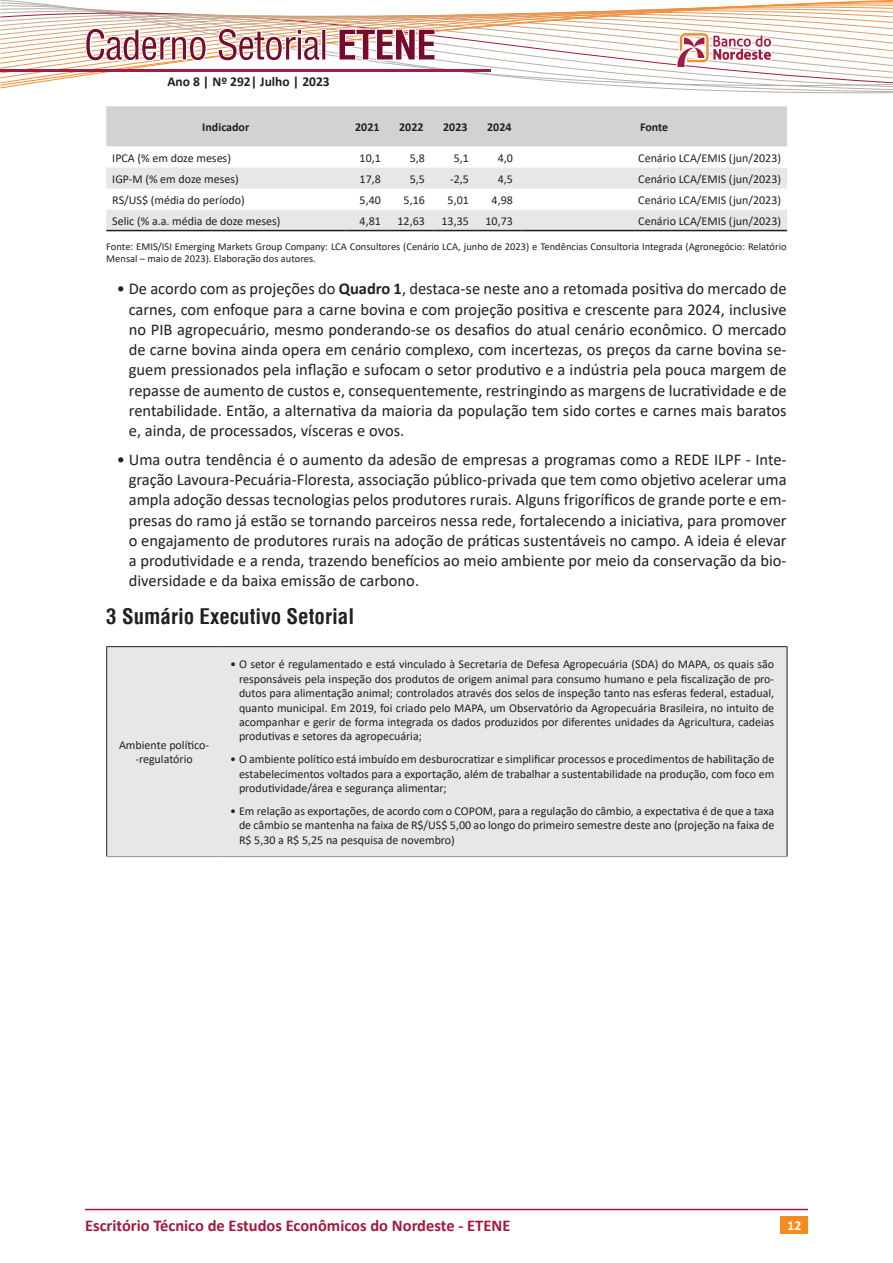
<style>
.page{position:relative;width:893px;height:1263px;background:#fff}
.page>*{position:absolute;margin:0;border:0;box-sizing:border-box;transform-origin:0 0}
.CS_Titulo_2{font:700 condensed 21px "Helvetica";color:#231f20}
.t1{font:16.5px/20.2px "Calibri";color:#231f20;text-align:justify}
.t2{font:700 16.5px "Calibri";color:#a5193b}
.t3{font:700 13.5px "Calibri";color:#231f20}
.t4{font:700 13.5px "Calibri";color:#fff}
.Normal__Web{font:12px/14.4px "Calibri";color:#231f20;text-align:justify}
.Normal__Web-2{font:700 12px "Calibri";color:#231f20}
.Normal__Web-3{font:10.5px/12.6px "Calibri";color:#231f20}
.s1{font-weight:700}
</style>
<div class="page">
<div style="left:781px;top:1216px;width:27px;height:17px;background:#f68b1f"></div>
<hr style="left:85px;top:1209px;width:723px;height:1px;background:#a5193b">
<svg style="left:0;top:0;width:893px;height:232px"></svg>
<hr style="left:106px;top:230px;width:239px;height:1px;background:#231f20">
<hr style="left:345px;top:230px;width:44px;height:1px;background:#231f20">
<hr style="left:389px;top:230px;width:44px;height:1px;background:#231f20">
<hr style="left:433px;top:230px;width:44px;height:1px;background:#231f20">
<hr style="left:477px;top:230px;width:44px;height:1px;background:#231f20">
<hr style="left:521px;top:230px;width:266px;height:1px;background:#231f20">
<div style="left:107px;top:647px;width:680px;height:209px;background:#e6e7e9"></div>
<hr style="left:106px;top:646px;width:115px;height:1px;background:#231f20">
<hr style="left:106px;top:647px;width:1px;height:209px;background:#231f20">
<hr style="left:221px;top:646px;width:566px;height:1px;background:#231f20">
<hr style="left:787px;top:647px;width:1px;height:209px;background:#231f20">
<hr style="left:106px;top:856px;width:115px;height:1px;background:#939598">
<hr style="left:221px;top:856px;width:566px;height:1px;background:#939598">
<p class="t3" style="left:167px;top:72px;width:164px">Ano 8 | Nº 292| Julho | 2023</p>
<p class="Normal__Web-2" style="left:202px;top:118px;width:49px">Indicador</p>
<p class="Normal__Web-2" style="left:355px;top:118px;width:26px">2021</p>
<p class="Normal__Web-2" style="left:399px;top:118px;width:26px">2022</p>
<p class="Normal__Web-2" style="left:443px;top:118px;width:26px">2023</p>
<p class="Normal__Web-2" style="left:487px;top:118px;width:26px">2024</p>
<p class="Normal__Web-2" style="left:640px;top:118px;width:30px">Fonte</p>
<p class="Normal__Web" style="left:112px;top:150px;width:120px">IPCA (% em doze meses)</p>
<p class="Normal__Web" style="left:360px;top:150px;width:23px">10,1</p>
<p class="Normal__Web" style="left:410px;top:150px;width:17px">5,8</p>
<p class="Normal__Web" style="left:454px;top:150px;width:17px">5,1</p>
<p class="Normal__Web" style="left:498px;top:150px;width:17px">4,0</p>
<p class="Normal__Web" style="left:638px;top:150px;width:144px">Cenário LCA/EMIS (jun/2023)</p>
<p class="Normal__Web" style="left:112px;top:171px;width:128px">IGP-M (% em doze meses)</p>
<p class="Normal__Web" style="left:360px;top:171px;width:23px">17,8</p>
<p class="Normal__Web" style="left:410px;top:171px;width:17px">5,5</p>
<p class="Normal__Web" style="left:450px;top:171px;width:20px">-2,5</p>
<p class="Normal__Web" style="left:498px;top:171px;width:17px">4,5</p>
<p class="Normal__Web" style="left:638px;top:171px;width:144px">Cenário LCA/EMIS (jun/2023)</p>
<p class="Normal__Web" style="left:112px;top:192px;width:134px">RS/US$ (média do período)</p>
<p class="Normal__Web" style="left:360px;top:192px;width:23px">5,40</p>
<p class="Normal__Web" style="left:404px;top:192px;width:23px">5,16</p>
<p class="Normal__Web" style="left:448px;top:192px;width:23px">5,01</p>
<p class="Normal__Web" style="left:492px;top:192px;width:23px">4,98</p>
<p class="Normal__Web" style="left:638px;top:192px;width:144px">Cenário LCA/EMIS (jun/2023)</p>
<p class="Normal__Web" style="left:112px;top:213px;width:170px">Selic (% a.a. média de doze meses)</p>
<p class="Normal__Web" style="left:360px;top:213px;width:23px">4,81</p>
<p class="Normal__Web" style="left:397px;top:213px;width:29px">12,63</p>
<p class="Normal__Web" style="left:441px;top:213px;width:29px">13,35</p>
<p class="Normal__Web" style="left:485px;top:213px;width:29px">10,73</p>
<p class="Normal__Web" style="left:638px;top:213px;width:144px">Cenário LCA/EMIS (jun/2023)</p>
<p class="Normal__Web-3" style="left:106px;top:240px;width:682px">Fonte: EMIS/ISI Emerging Markets Group Company: LCA Consultores (Cenário LCA, junho de 2023) e Tendências Consultoria Integrada (Agronegócio: Relatório<br>Mensal – maio de 2023). Elaboração dos autores.</p>
<p class="t1" style="left:129px;top:278px;width:659px;text-indent:-12px">• De acordo com as projeções do <span class="s1">Quadro 1</span>, destaca-se neste ano a retomada positiva do mercado de carnes, com enfoque para a carne bovina e com projeção positiva e crescente para 2024, inclusive no PIB agropecuário, mesmo ponderando-se os desafios do atual cenário econômico. O mercado de carne bovina ainda opera em cenário complexo, com incertezas, os preços da carne bovina se&shy;guem pressionados pela inflação e sufocam o setor produtivo e a indústria pela pouca margem de repasse de aumento de custos e, consequentemente, restringindo as margens de lucratividade e de rentabilidade. Então, a alternativa da maioria da população tem sido cortes e carnes mais baratos e, ainda, de processados, vísceras e ovos.</p>
<p class="t1" style="left:129px;top:449px;width:659px;text-indent:-12px">• Uma outra tendência é o aumento da adesão de empresas a programas como a REDE ILPF - Inte&shy;gração Lavoura-Pecuária-Floresta, associação público-privada que tem como objetivo acelerar uma ampla adoção dessas tecnologias pelos produtores rurais. Alguns frigoríficos de grande porte e em&shy;presas do ramo já estão se tornando parceiros nessa rede, fortalecendo a iniciativa, para promover o engajamento de produtores rurais na adoção de práticas sustentáveis no campo. A ideia é elevar a produtividade e a renda, trazendo benefícios ao meio ambiente por meio da conservação da bio&shy;diversidade e da baixa emissão de carbono.</p>
<p class="CS_Titulo_2" style="left:106px;top:603px;width:249px">3 Sumário Executivo Setorial</p>
<p class="Normal__Web" style="left:119px;top:737px;width:92px;text-align:center">Ambiente político--regulatório</p>
<p class="Normal__Web" style="left:239px;top:657px;width:537px;text-indent:-9px">• O setor é regulamentado e está vinculado à Secretaria de Defesa Agropecuária (SDA) do MAPA, os quais são responsáveis pela inspeção dos produtos de origem animal para consumo humano e pela fiscalização de pro&shy;dutos para alimentação animal; controlados através dos selos de inspeção tanto nas esferas federal, estadual, quanto municipal. Em 2019, foi criado pelo MAPA, um Observatório da Agropecuária Brasileira, no intuito de acompanhar e gerir de forma integrada os dados produzidos por diferentes unidades da Agricultura, cadeias produtivas e setores da agropecuária;</p>
<p class="Normal__Web" style="left:239px;top:752px;width:537px;text-indent:-9px">• O ambiente político está imbuído em desburocratizar e simplificar processos e procedimentos de habilitação de estabelecimentos voltados para a exportação, além de trabalhar a sustentabilidade na produção, com foco em produtividade/área e segurança alimentar;</p>
<p class="Normal__Web" style="left:239px;top:803px;width:537px;text-indent:-9px">• Em relação as exportações, de acordo com o COPOM, para a regulação do câmbio, a expectativa é de que a taxa de câmbio se mantenha na faixa de R$/US$ 5,00 ao longo do primeiro semestre deste ano (projeção na faixa de R$ 5,30 a R$ 5,25 na pesquisa de novembro)</p>
<h2 class="t2" style="left:85px;top:1213px;width:427px">Escritório Técnico de Estudos Econômicos do Nordeste - ETENE</h2>
<p class="t4" style="left:787px;top:1216px;width:15px">12</p>
</div>
